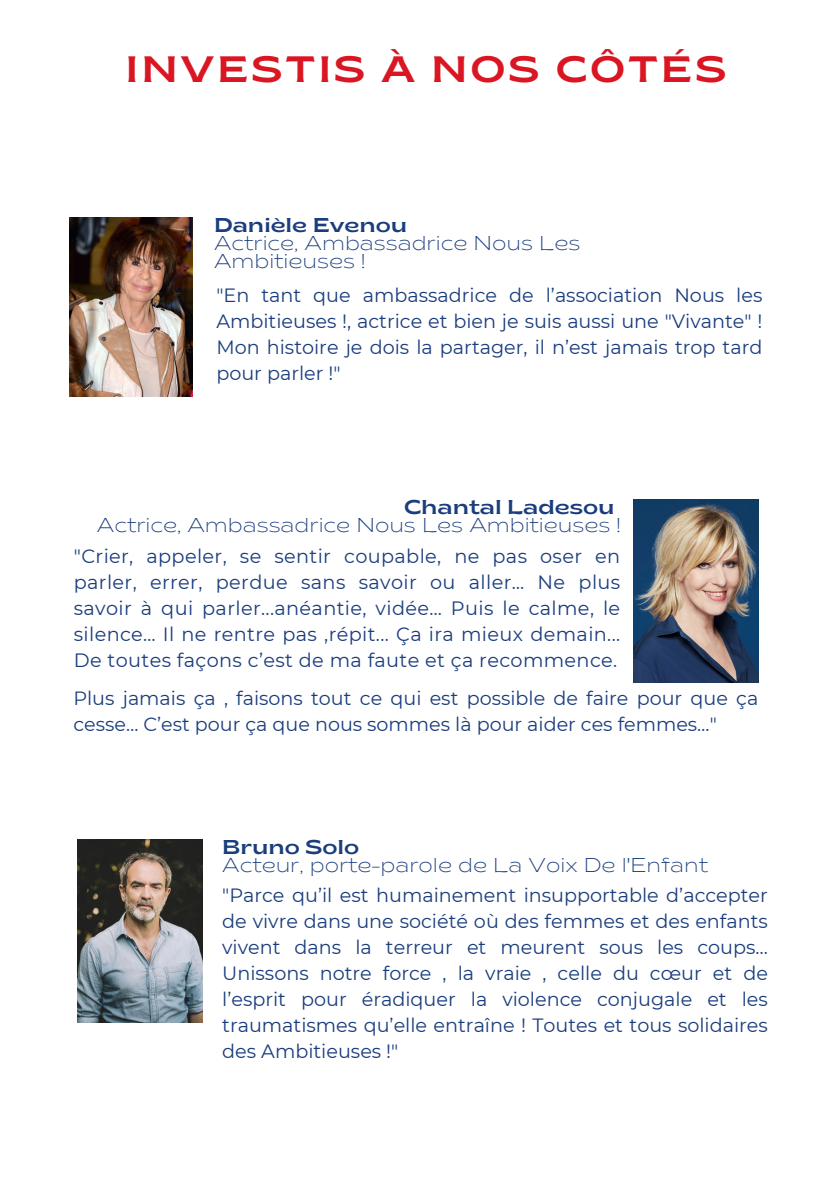
<style>
.page{position:relative;width:839px;height:1191px;background:#fff}
.page>*{position:absolute;margin:0;border:0;box-sizing:border-box;transform-origin:0 0}
.t1{font:semi-expanded 36.6px "Brice";letter-spacing:.08em;color:#da1622}
.t2{font:200 semi-expanded 20px/18px "Brice";color:#1a3d7d}
.t3{font:semi-expanded 20px "Brice";color:#1a3d7d}
.t4{font:19.2px/25.8px "Montserrat";color:#1a3d7d;text-align:justify}
</style>
<div class="page">
<img style="left:78px;top:839px;width:124px;height:183px">
<img style="left:633px;top:500px;width:125px;height:183px">
<img style="left:70px;top:218px;width:123px;height:178px">
<p class="t1" style="left:125px;top:54px;width:602px">INVESTIS À NOS CÔTÉS</p>
<p class="t3" style="left:214px;top:217px;width:195px">Danièle Evenou</p>
<p class="t2" style="left:214px;top:236px;width:368px">Actrice, Ambassadrice Nous Les<br>Ambitieuses !</p>
<p class="t4" style="left:216px;top:282px;width:547px">"En tant que ambassadrice de l’association Nous les Ambitieuses !, actrice et bien je suis aussi une "Vivante" !<br>Mon histoire je dois la partager, il n’est jamais trop tard pour parler !"</p>
<p class="t3" style="left:404px;top:499px;width:212px">Chantal Ladesou</p>
<p class="t2" style="left:97px;top:518px;width:525px">Actrice, Ambassadrice Nous Les Ambitieuses !</p>
<p class="t4" style="left:74px;top:544px;width:548px">"Crier, appeler, se sentir coupable, ne pas oser en parler, errer, perdue sans savoir ou aller… Ne plus savoir à qui parler...anéantie, vidée… Puis le calme, le silence… Il ne rentre pas ,répit... Ça ira mieux demain...<br>De toutes façons c’est de ma faute et ça recommence.</p>
<p class="t4" style="left:73px;top:685px;width:686px">Plus jamais ça , faisons tout ce qui est possible de faire pour que ça cesse… C’est pour ça que nous sommes là pour aider ces femmes…"</p>
<h1 class="t3" style="left:222px;top:839px;width:138px">Bruno Solo</h1>
<p class="t2" style="left:222px;top:858px;width:487px">Acteur, porte-parole de La Voix De l'Enfant</p>
<p class="t4" style="left:222px;top:883px;width:547px">"Parce qu’il est humainement insupportable d’accepter de vivre dans une société où des femmes et des enfants vivent dans la terreur et meurent sous les coups… Unissons notre force , la vraie , celle du cœur et de l’esprit pour éradiquer la violence conjugale et les traumatismes qu’elle entraîne ! Toutes et tous solidaires des Ambitieuses !"</p>
</div>
